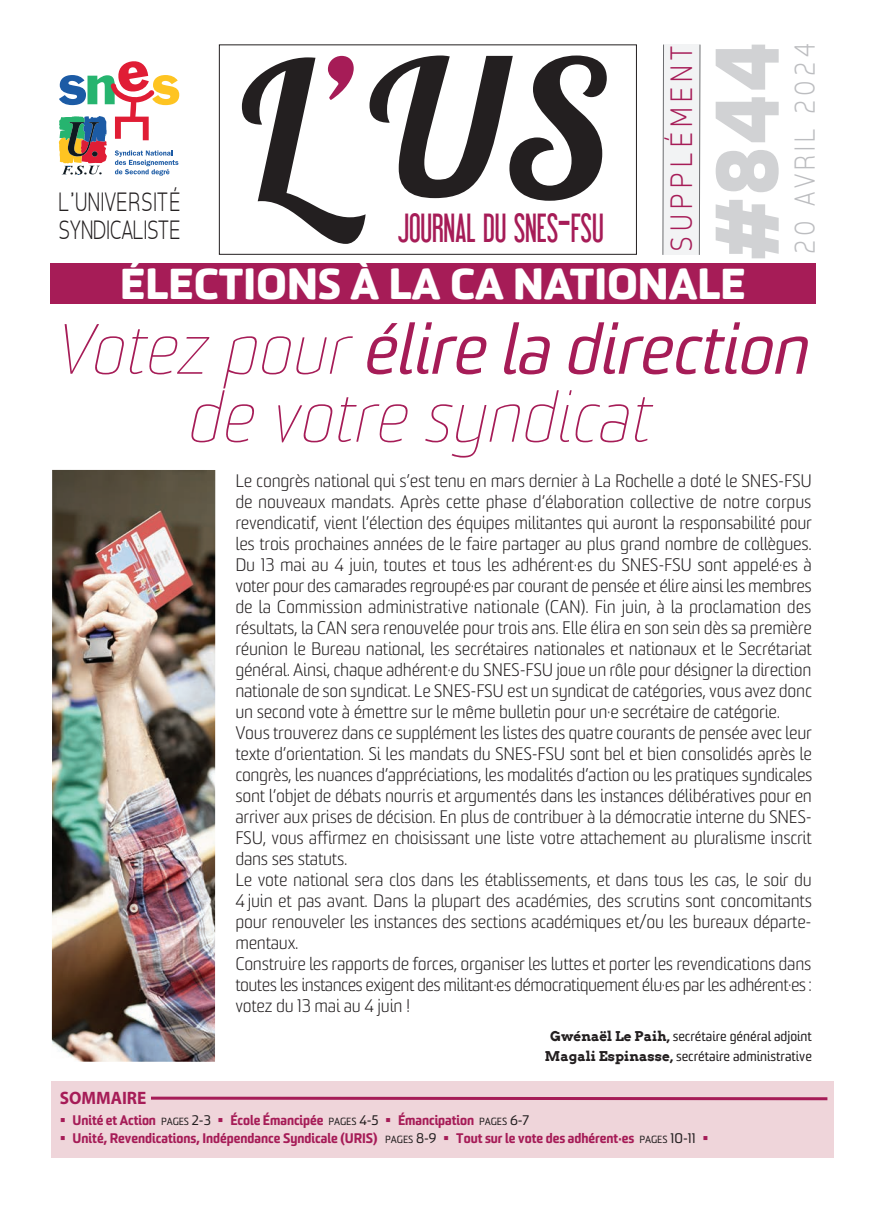
<style>
.page{position:relative;width:893px;height:1221px;background:#fff}
.page>*{position:absolute;margin:0;border:0;box-sizing:border-box;transform-origin:0 0}
.t1{font:188.25px "Lobster 1.4";color:#231f20}
.t2{font:700 92.1px "Tepeno Sans";color:#d1d2d4}
.t3{font:italic 100 69px/67.9px "Sommet";letter-spacing:-.005em;color:#a61c57;text-align:center}
.t4{font:800 42px "Sommet Rounded";color:#fff}
.t5{font:35.7px "Libel Suit";letter-spacing:-.005em;color:#a61c57;scale:.89 1}
.t6{font:300 31.5px "Tepeno Sans";letter-spacing:.195em;color:#a61c57;scale:.94 1}
.t7{font:300 29.4px "Tepeno Sans";letter-spacing:.165em;color:#bcbdc0;scale:.94 1}
.t8{font:300 27px/28.5px "Tepeno Sans";color:#231f20;scale:.83 1}
.t9{font:700 18px "Myriad";color:#a61c57;scale:.96 1}
.t10{font:300 17.7px/21px "Sommet";letter-spacing:-.015em;color:#231f20}
.t11{font:900 13.5px "Sommet";color:#a61c57}
.t12{font:13.5px/19.5px "Sommet";color:#231f20;text-align:center}
.s1{color:#a61c57}
.s2{font-size:47.55px}
.s3{font-weight:400}
.s4{font-family:"Arvo";font-weight:700}
.s5{font-weight:400;font-size:10.2px;color:#231f20}
.s6{font-weight:400;color:#231f20}
</style>
<div class="page">
<div style="left:51px;top:1080px;width:782px;height:77px;background:#efd5da"></div>
<div style="left:219px;top:44px;width:418px;height:211px;border:1px solid #231f20"></div>
<div style="left:50px;top:263px;width:766px;height:41px;background:#a61c57"></div>
<svg style="left:59px;top:61px;width:120px;height:114px"></svg>
<img style="left:52px;top:470px;width:163px;height:591px">
<div style="left:663px;top:45px;width:37px;height:210px;background:#f2f3f4"></div>
<svg style="left:662px;top:44px;width:2px;height:211px"></svg>
<svg style="left:699px;top:44px;width:2px;height:211px"></svg>
<svg style="left:151px;top:1096px;width:677px;height:5px"></svg>
<h3 class="t6" style="left:663px;top:253px;width:221px;rotate:-90deg">SUPPLÉMENT</h3>
<h2 class="t2" style="left:693px;top:267px;width:224px;rotate:-90deg">#844</h2>
<h1 class="t1" style="left:241px;top:8px;width:372px">L<span class="s1">’</span>US</h1>
<h3 class="t8" style="left:58px;top:187px;width:148px">L’UNIVERSITÉ<br>SYNDICALISTE</h3>
<h3 class="t5" style="left:398px;top:207px;width:232px">JOURNAL DU SNES<span class="s2">-</span>FSU</h3>
<h3 class="t4" style="left:120px;top:260px;width:627px">ÉLECTIONS À LA CA NATIONALE</h3>
<h3 class="t7" style="left:787px;top:255px;width:225px;rotate:-90deg">20 AVRIL 2024</h3>
<h3 class="t3" style="left:52px;top:316px;width:755px">Votez pour <span class="s3">élire la direction </span>de votre syndicat</h3>
<p class="t10" style="left:235px;top:472px;width:578px">Le congrès national qui s’est tenu en mars dernier à La Rochelle a doté le SNES-FSU de nouveaux mandats. Après cette phase d’élaboration collective de notre corpus revendicatif, vient l’élection des équipes militantes qui auront la responsabilité pour les trois prochaines années de le faire partager au plus grand nombre de collègues.<br>Du 13 mai au 4 juin, toutes et tous les adhérent·es du SNES-FSU sont appelé·es à voter pour des camarades regroupé·es par courant de pensée et élire ainsi les membres de la Commission administrative nationale (CAN). Fin juin, à la proclamation des résultats, la CAN sera renouvelée pour trois ans. Elle élira en son sein dès sa première réunion le Bureau national, les secrétaires nationales et nationaux et le Secrétariat général. Ainsi, chaque adhérent·e du SNES-FSU joue un rôle pour désigner la direction nationale de son syndicat. Le SNES-FSU est un syndicat de catégories, vous avez donc un second vote à émettre sur le même bulletin pour un·e secrétaire de catégorie.<br>Vous trouverez dans ce supplément les listes des quatre courants de pensée avec leur texte d’orientation. Si les mandats du SNES-FSU sont bel et bien consolidés après le congrès, les nuances d’appréciations, les modalités d’action ou les pratiques syndicales sont l’objet de débats nourris et argumentés dans les instances délibératives pour en arriver aux prises de décision. En plus de contribuer à la démocratie interne du SNES-FSU, vous affirmez en choisissant une liste votre attachement au pluralisme inscrit dans ses statuts.<br>Le vote national sera clos dans les établissements, et dans tous les cas, le soir du 4 juin et pas avant. Dans la plupart des académies, des scrutins sont concomitants pour renouveler les instances des sections académiques et/ou les bureaux départe&shy;mentaux.<br>Construire les rapports de forces, organiser les luttes et porter les revendications dans toutes les instances exigent des militant·es démocratiquement élu·es par les adhérent·es : votez du 13 mai au 4 juin !</p>
<p class="t12" style="left:545px;top:1027px;width:268px"><span class="s4">Gwénaël Le Paih,</span> secrétaire général adjoint<br><span class="s4">Magali Espinasse,</span> secrétaire administrative</p>
<p class="t9" style="left:60px;top:1089px;width:92px">SOMMAIRE</p>
<p class="t11" style="left:60px;top:1111px;width:471px">▪ Unité et Action <span class="s5">PAGES</span> <span class="s6">2-3</span> ▪ École Émancipée <span class="s5">PAGES</span> <span class="s6">4-5</span> ▪ Émancipation <span class="s5">PAGES</span> <span class="s6">6-7</span></p>
<p class="t11" style="left:60px;top:1129px;width:650px">▪ Unité, Revendications, Indépendance Syndicale (URIS) <span class="s5">PAGES</span> <span class="s6">8-9</span> ▪ Tout sur le vote des adhérent·es <span class="s5">PAGES</span> <span class="s6">10-11</span> ▪</p>
</div>
